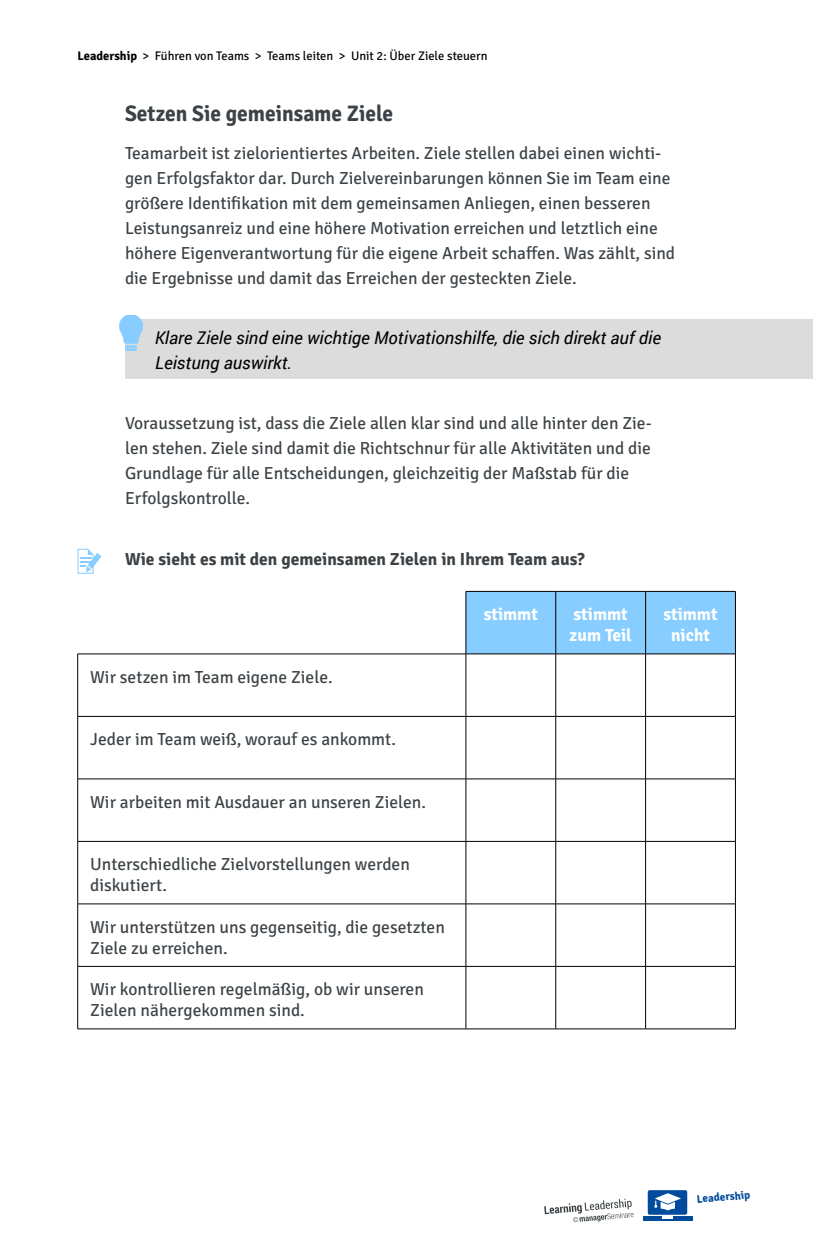
<style>
.page{position:relative;width:813px;height:1250px;background:#fff}
.page>*{position:absolute;margin:0;border:0;box-sizing:border-box;transform-origin:0 0}
.t1{font:700 22.5px "Signika Negative";color:#3c4246;scale:.95 1}
.t2{font:17.5px/25px "Signika Negative";color:#3c4246}
.t3{font:italic 17.5px/25px "Roboto";color:#000}
.t4{font:700 17.5px "Signika Negative";color:#3c4246}
.t5{font:700 17.5px/21px "Signika Negative";color:#fff}
.t6{font:12.5px "Signika Negative";color:#000}
.t7{font:700 11.25px "Signika Negative";color:#004b9b}
.s1{font-weight:700}
</style>
<div class="page">
<div style="left:647px;top:1190px;width:40px;height:25px;background:#004b9b;border-radius:2px"></div>
<svg style="left:643px;top:1216px;width:49px;height:5px"></svg>
<img style="left:654px;top:1194px;width:27px;height:16px">
<svg style="left:544px;top:1199px;width:89px;height:23px"></svg>
<div style="left:125px;top:319px;width:687px;height:60px;background:#dcdcdc"></div>
<img style="left:120px;top:315px;width:23px;height:35px">
<div style="left:466px;top:592px;width:269px;height:62px;background:#87cdff"></div>
<hr style="left:465px;top:592px;width:1px;height:62px;background:#000">
<hr style="left:555px;top:592px;width:1px;height:62px;background:#000">
<hr style="left:645px;top:592px;width:1px;height:62px;background:#000">
<hr style="left:78px;top:654px;width:388px;height:1px;background:#000">
<hr style="left:466px;top:654px;width:89px;height:1px;background:#000">
<hr style="left:465px;top:654px;width:1px;height:62px;background:#000">
<hr style="left:555px;top:654px;width:90px;height:1px;background:#000">
<hr style="left:555px;top:654px;width:1px;height:62px;background:#000">
<hr style="left:645px;top:654px;width:90px;height:1px;background:#000">
<hr style="left:645px;top:654px;width:1px;height:62px;background:#000">
<hr style="left:78px;top:716px;width:388px;height:1px;background:#000">
<hr style="left:466px;top:716px;width:89px;height:1px;background:#000">
<hr style="left:465px;top:717px;width:1px;height:62px;background:#000">
<hr style="left:555px;top:716px;width:90px;height:1px;background:#000">
<hr style="left:555px;top:717px;width:1px;height:62px;background:#000">
<hr style="left:645px;top:716px;width:90px;height:1px;background:#000">
<hr style="left:645px;top:717px;width:1px;height:62px;background:#000">
<hr style="left:78px;top:779px;width:388px;height:1px;background:#000">
<hr style="left:466px;top:779px;width:89px;height:1px;background:#000">
<hr style="left:465px;top:779px;width:1px;height:62px;background:#000">
<hr style="left:555px;top:779px;width:90px;height:1px;background:#000">
<hr style="left:555px;top:779px;width:1px;height:62px;background:#000">
<hr style="left:645px;top:779px;width:90px;height:1px;background:#000">
<hr style="left:645px;top:779px;width:1px;height:62px;background:#000">
<hr style="left:78px;top:841px;width:388px;height:1px;background:#000">
<hr style="left:466px;top:841px;width:89px;height:1px;background:#000">
<hr style="left:465px;top:842px;width:1px;height:62px;background:#000">
<hr style="left:555px;top:841px;width:90px;height:1px;background:#000">
<hr style="left:555px;top:842px;width:1px;height:62px;background:#000">
<hr style="left:645px;top:841px;width:90px;height:1px;background:#000">
<hr style="left:645px;top:842px;width:1px;height:62px;background:#000">
<hr style="left:78px;top:904px;width:388px;height:1px;background:#000">
<hr style="left:466px;top:904px;width:89px;height:1px;background:#000">
<hr style="left:465px;top:904px;width:1px;height:62px;background:#000">
<hr style="left:555px;top:904px;width:90px;height:1px;background:#000">
<hr style="left:555px;top:904px;width:1px;height:62px;background:#000">
<hr style="left:645px;top:904px;width:90px;height:1px;background:#000">
<hr style="left:645px;top:904px;width:1px;height:62px;background:#000">
<hr style="left:78px;top:966px;width:388px;height:1px;background:#000">
<hr style="left:466px;top:966px;width:89px;height:1px;background:#000">
<hr style="left:465px;top:967px;width:1px;height:62px;background:#000">
<hr style="left:555px;top:966px;width:90px;height:1px;background:#000">
<hr style="left:555px;top:967px;width:1px;height:62px;background:#000">
<hr style="left:645px;top:966px;width:90px;height:1px;background:#000">
<hr style="left:645px;top:967px;width:1px;height:62px;background:#000">
<hr style="left:465px;top:591px;width:90px;height:1px;background:#000">
<hr style="left:555px;top:591px;width:90px;height:1px;background:#000">
<hr style="left:645px;top:591px;width:90px;height:1px;background:#000">
<hr style="left:735px;top:592px;width:1px;height:62px;background:#000">
<hr style="left:77px;top:654px;width:1px;height:62px;background:#000">
<hr style="left:735px;top:654px;width:1px;height:62px;background:#000">
<hr style="left:77px;top:717px;width:1px;height:62px;background:#000">
<hr style="left:735px;top:717px;width:1px;height:62px;background:#000">
<hr style="left:77px;top:779px;width:1px;height:62px;background:#000">
<hr style="left:735px;top:779px;width:1px;height:62px;background:#000">
<hr style="left:77px;top:842px;width:1px;height:62px;background:#000">
<hr style="left:735px;top:842px;width:1px;height:62px;background:#000">
<hr style="left:77px;top:904px;width:1px;height:62px;background:#000">
<hr style="left:735px;top:904px;width:1px;height:62px;background:#000">
<hr style="left:77px;top:967px;width:1px;height:62px;background:#000">
<hr style="left:735px;top:967px;width:1px;height:62px;background:#000">
<hr style="left:78px;top:1029px;width:388px;height:1px;background:#000">
<hr style="left:466px;top:1029px;width:89px;height:1px;background:#000">
<hr style="left:555px;top:1029px;width:90px;height:1px;background:#000">
<hr style="left:645px;top:1029px;width:90px;height:1px;background:#000">
<svg style="left:77px;top:548px;width:24px;height:26px"></svg>
<p class="t6" style="left:78px;top:47px;width:411px"><span class="s1">Leadership</span> &gt; Führen von Teams &gt; Teams leiten &gt; Unit 2: Über Ziele steuern</p>
<p class="t1" style="left:125px;top:98px;width:284px">Setzen Sie gemeinsame Ziele</p>
<p class="t2" style="left:125px;top:139px;width:551px">Teamarbeit ist zielorientiertes Arbeiten. Ziele stellen dabei einen wichti&shy;gen Erfolgsfaktor dar. Durch Zielvereinbarungen können Sie im Team eine größere Identifikation mit dem gemeinsamen Anliegen, einen besseren Leistungsanreiz und eine höhere Motivation erreichen und letztlich eine höhere Eigenverantwortung für die eigene Arbeit schaffen. Was zählt, sind die Ergebnisse und damit das Erreichen der gesteckten Ziele.</p>
<p class="t3" style="left:155px;top:324px;width:507px">Klare Ziele sind eine wichtige Motivationshilfe, die sich direkt auf die<br>Leistung auswirkt.</p>
<p class="t2" style="left:125px;top:409px;width:528px">Voraussetzung ist, dass die Ziele allen klar sind und alle hinter den Zie&shy;len stehen. Ziele sind damit die Richtschnur für alle Aktivitäten und die Grundlage für alle Entscheidungen, gleichzeitig der Maßstab für die Erfolgskontrolle.</p>
<p class="t4" style="left:125px;top:547px;width:461px">Wie sieht es mit den gemeinsamen Zielen in Ihrem Team aus?</p>
<p class="t5" style="left:483px;top:603px;width:56px">stimmt</p>
<p class="t5" style="left:569px;top:603px;width:64px">stimmt zum Teil</p>
<p class="t5" style="left:663px;top:603px;width:56px;text-align:center">stimmt nicht</p>
<p class="t2" style="left:90px;top:663px;width:244px">Wir setzen im Team eigene Ziele.</p>
<p class="t2" style="left:90px;top:726px;width:307px">Jeder im Team weiß, worauf es ankommt.</p>
<p class="t2" style="left:90px;top:788px;width:337px">Wir arbeiten mit Ausdauer an unseren Zielen.</p>
<p class="t2" style="left:90px;top:853px;width:321px;line-height:21px">Unterschiedliche Zielvorstellungen werden diskutiert.</p>
<p class="t2" style="left:90px;top:915px;width:356px;line-height:21px">Wir unterstützen uns gegenseitig, die gesetzten<br>Ziele zu erreichen.</p>
<p class="t2" style="left:90px;top:978px;width:335px;line-height:21px">Wir kontrollieren regelmäßig, ob wir unseren<br>Zielen nähergekommen sind.</p>
<p class="t7" style="left:696px;top:1191px;width:55px;rotate:-5deg">Leadership</p>
</div>
